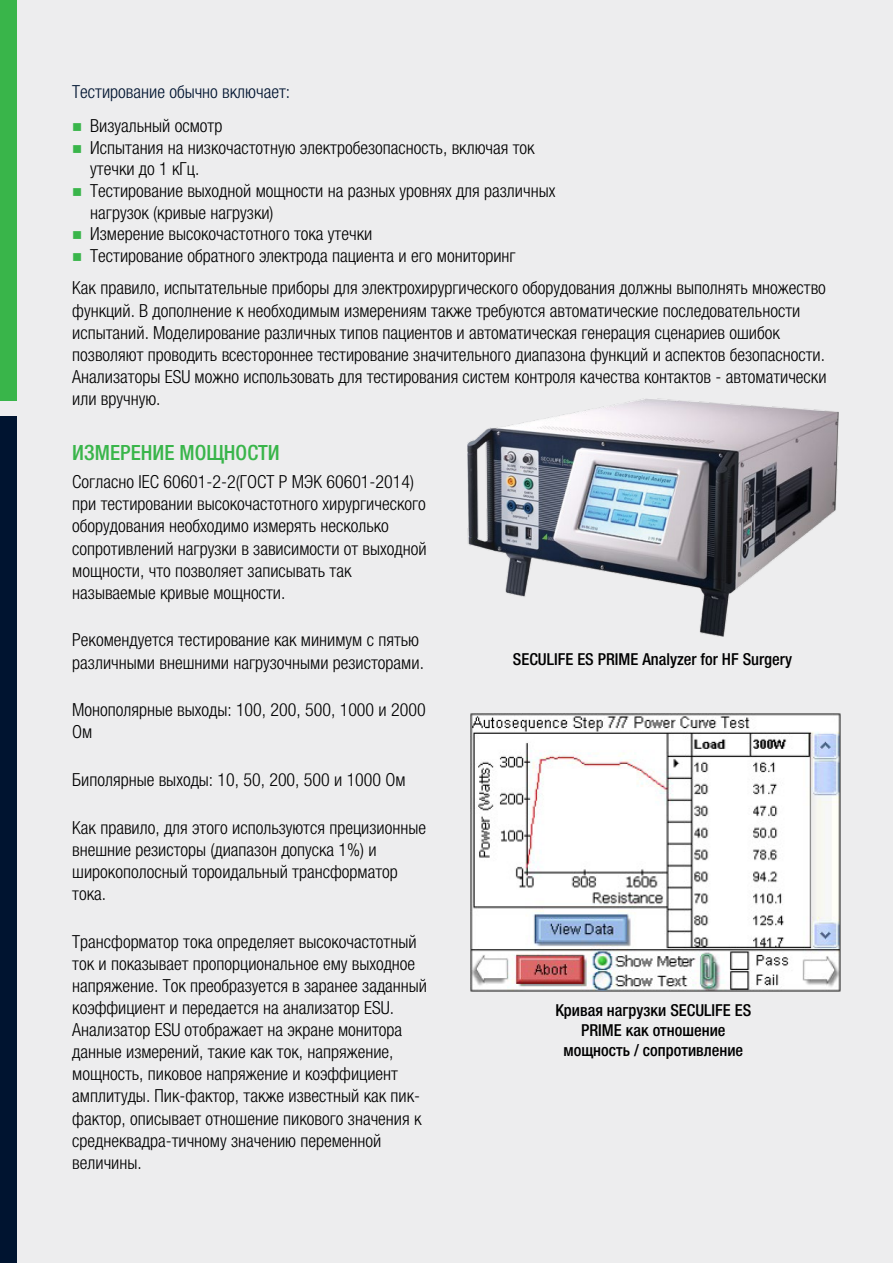
<style>
.page{position:relative;width:893px;height:1263px;background:#ededee}
.page>*{position:absolute;margin:0;border:0;box-sizing:border-box;transform-origin:0 0}
.t1{font:500 condensed 21px "Helvetica Neue LTW1 G";color:#39b54a}
.t2{font:300 condensed 18px/22px "Helvetica Neue LTW1 G";color:#000}
.t3{font:300 condensed 18px "Helvetica Neue LTW1 G";color:#001430}
.t4{font:500 condensed 16.5px/19.8px "Helvetica Neue LTW1 G";color:#000;text-align:center}
.s1{color:#39b54a}
</style>
<div class="page">
<div style="left:0;top:0;width:17px;height:401px;background:#39b54a"></div>
<div style="left:0;top:417px;width:17px;height:846px;background:#001430"></div>
<img style="left:468px;top:399px;width:371px;height:238px">
<img style="left:470px;top:714px;width:370px;height:277px">
<p class="t3" style="left:72px;top:81px;width:219px">Тестирование обычно включает:</p>
<p class="t2" style="left:72px;top:115px;width:152px"><span class="s1">■</span> Визуальный осмотр</p>
<p class="t2" style="left:90px;top:137px;width:446px;line-height:21.6px;text-indent:-18px"><span class="s1">■</span> Испытания на низкочастотную электробезопасность, включая ток утечки до 1 кГц.</p>
<p class="t2" style="left:90px;top:180px;width:467px;line-height:21.6px;text-indent:-18px"><span class="s1">■</span> Тестирование выходной мощности на разных уровнях для различных нагрузок (кривые нагрузки)</p>
<p class="t2" style="left:72px;top:223px;width:301px"><span class="s1">■</span> Измерение высокочастотного тока утечки</p>
<p class="t2" style="left:72px;top:239px;width:755px;line-height:32.7px"><span class="s1">■</span> Тестирование обратного электрода пациента и его мониторинг<br>Как правило, испытательные приборы для электрохирургического оборудования должны выполнять множество</p>
<p class="t2" style="left:72px;top:299px;width:756px">функций. В дополнение к необходимым измерениям также требуются автоматические последовательности испытаний. Моделирование различных типов пациентов и автоматическая генерация сценариев ошибок позволяют проводить всестороннее тестирование значительного диапазона функций и аспектов безопасности.<br>Анализаторы ESU можно использовать для тестирования систем контроля качества контактов - автоматически или вручную.</p>
<p class="t1" style="left:72px;top:440px;width:209px">ИЗМЕРЕНИЕ МОЩНОСТИ</p>
<p class="t2" style="left:72px;top:471px;width:356px">Согласно IEC 60601-2-2(ГОСТ Р МЭК 60601-2014) при тестировании высокочастотного хирургического оборудования необходимо измерять несколько сопротивлений нагрузки в зависимости от выходной мощности, что позволяет записывать так называемые кривые мощности.</p>
<p class="t2" style="left:72px;top:629px;width:353px">Рекомендуется тестирование как минимум с пятью различными внешними нагрузочными резисторами.</p>
<p class="t2" style="left:72px;top:699px;width:355px">Монополярные выходы: 100, 200, 500, 1000 и 2000<br>Ом</p>
<p class="t2" style="left:72px;top:769px;width:335px">Биполярные выходы: 10, 50, 200, 500 и 1000 Ом</p>
<p class="t2" style="left:72px;top:816px;width:355px">Как правило, для этого используются прецизионные внешние резисторы (диапазон допуска 1%) и широкополосный тороидальный трансформатор тока.</p>
<p class="t2" style="left:72px;top:930px;width:356px">Трансформатор тока определяет высокочастотный ток и показывает пропорциональное ему выходное напряжение. Ток преобразуется в заранее заданный коэффициент и передается на анализатор ESU.<br>Анализатор ESU отображает на экране монитора данные измерений, такие как ток, напряжение, мощность, пиковое напряжение и коэффициент амплитуды. Пик-фактор, также известный как пик&shy;фактор, описывает отношение пикового значения к среднеквадра-тичному значению переменной величины.</p>
<p class="t4" style="left:513px;top:649px;width:281px">SECULIFE ES PRIME Analyzer for HF Surgery</p>
<p class="t4" style="left:555px;top:1000px;width:197px">Кривая нагрузки SECULIFE ES<br>PRIME как отношение мощность / сопротивление</p>
</div>
